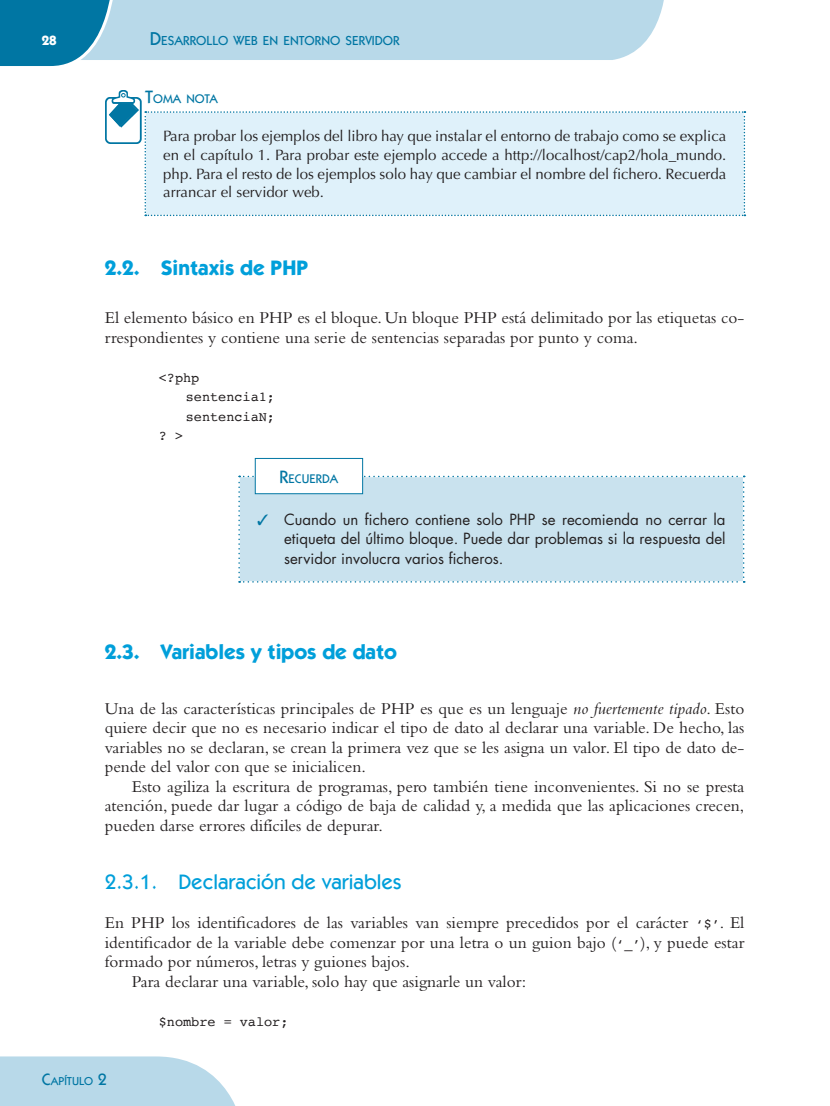
<style>
.page{position:relative;width:830px;height:1106px;background:#fff}
.page>*{position:absolute;margin:0;border:0;box-sizing:border-box;transform-origin:0 0}
.t1{font:700 21px "ITC Kabel Std";color:#009fda}
.t2{font:500 21px "ITC Kabel Std";color:#009fda}
.t3{font:17.25px/19.5px "Bembo Std";color:#231f20;text-align:justify}
.t4{font:15px/18.8px "Optima LT Std";color:#231f20;text-align:justify}
.t5{font:15px/19.5px "Futura Std";color:#231f20;text-align:justify}
.t6{font:13.5px "Courier";color:#231f20}
.t7{font:700 13.5px "ITC Kabel Std";color:#fff}
.t8{font:500 13.2px "ITC Kabel Std";color:#0076a3}
.t9{font:500 12.6px "ITC Kabel Std";color:#0076a3}
.t10{font:500 11.55px "ITC Kabel Std";color:#0076a3}
.s1{font-size:18.75px}
.s2{font-size:18px}
.s3{color:#0076a3}
.s4{font-style:italic}
.s5{font-family:"Courier";font-size:13.5px}
.s6{font-size:16.5px}
</style>
<div class="page">
<div style="left:117px;top:0;width:547px;height:60px;background:#b8d9e9"></div>
<svg style="left:0;top:0;width:117px;height:66px;background:#278bb1"></svg>
<svg style="left:0;top:1056px;width:236px;height:50px;background:#bfdceb"></svg>
<div style="left:144px;top:111px;width:601px;height:105px;background:#dff1fa"></div>
<img style="left:105px;top:90px;width:37px;height:54px">
<svg style="left:109px;top:104px;width:28px;height:22px"></svg>
<div style="left:255px;top:458px;width:108px;height:36px;border:1px solid #0076a3"></div>
<svg style="left:238px;top:475px;width:506px;height:107px;background:#cae2ee"></svg>
<p class="t7" style="left:42px;top:32px;width:17px">28</p>
<p class="t8" style="left:150px;top:33px;width:251px"><span class="s1">D</span>ESARROLLO WEB EN ENTORNO SERVIDOR</p>
<p class="t9" style="left:145px;top:91px;width:74px"><span class="s2">T</span>OMA NOTA</p>
<p class="t4" style="left:163px;top:127px;width:564px">Para probar los ejemplos del libro hay que instalar el entorno de trabajo como se explica en el capítulo 1. Para probar este ejemplo accede a http://localhost/cap2/hola_mundo. php. Para el resto de los ejemplos solo hay que cambiar el nombre del fichero. Recuerda arrancar el servidor web.</p>
<p class="t1" style="left:105px;top:255px;width:205px">2.2. Sintaxis de PHP</p>
<p class="t3" style="left:105px;top:308px;width:640px">El elemento básico en PHP es el bloque. Un bloque PHP está delimitado por las etiquetas co&shy;rrespondientes y contiene una serie de sentencias separadas por punto y coma.</p>
<p class="t6" style="left:159px;top:367px;width:42px">&lt;?php</p>
<p class="t6" style="left:186px;top:387px;width:91px">sentencia1;</p>
<p class="t6" style="left:186px;top:406px;width:91px">sentenciaN;</p>
<p class="t6" style="left:159px;top:426px;width:26px">? &gt;</p>
<p class="t9" style="left:279px;top:471px;width:60px"><span class="s2">R</span>ECUERDA</p>
<p class="t5" style="left:284px;top:510px;width:442px;text-indent:-27px"><span class="s3">✓</span> Cuando un fichero contiene solo PHP se recomienda no cerrar la etiqueta del último bloque. Puede dar problemas si la respuesta del servidor involucra varios ficheros.</p>
<p class="t1" style="left:105px;top:639px;width:294px">2.3. Variables y tipos de dato</p>
<p class="t3" style="left:105px;top:698px;width:641px">Una de las características principales de PHP es que es un lenguaje <span class="s4">no fuertemente tipado</span>. Esto quiere decir que no es necesario indicar el tipo de dato al declarar una variable. De hecho, las variables no se declaran, se crean la primera vez que se les asigna un valor. El tipo de dato de&shy;pende del valor con que se inicialicen.</p>
<p class="t3" style="left:105px;top:776px;width:641px;text-indent:27px">Esto agiliza la escritura de programas, pero también tiene inconvenientes. Si no se presta atención, puede dar lugar a código de baja de calidad y, a medida que las aplicaciones crecen, pueden darse errores difíciles de depurar.</p>
<p class="t2" style="left:105px;top:869px;width:298px">2.3.1. Declaración de variables</p>
<p class="t3" style="left:105px;top:912px;width:640px">En PHP los identificadores de las variables van siempre precedidos por el carácter <span class="s5">‘$’</span>. El</p>
<p class="t3" style="left:105px;top:932px;width:640px">identificador de la variable debe comenzar por una letra o un guion bajo (<span class="s5">‘_’</span>), y puede estar</p>
<p class="t3" style="left:105px;top:951px;width:306px">formado por números, letras y guiones bajos.</p>
<p class="t3" style="left:132px;top:971px;width:396px">Para declarar una variable, solo hay que asignarle un valor:</p>
<p class="t6" style="left:159px;top:1011px;width:131px">$nombre = valor;</p>
<p class="t10" style="left:42px;top:1074px;width:67px"><span class="s6">C</span>APÍTULO <span class="s6">2</span></p>
</div>
